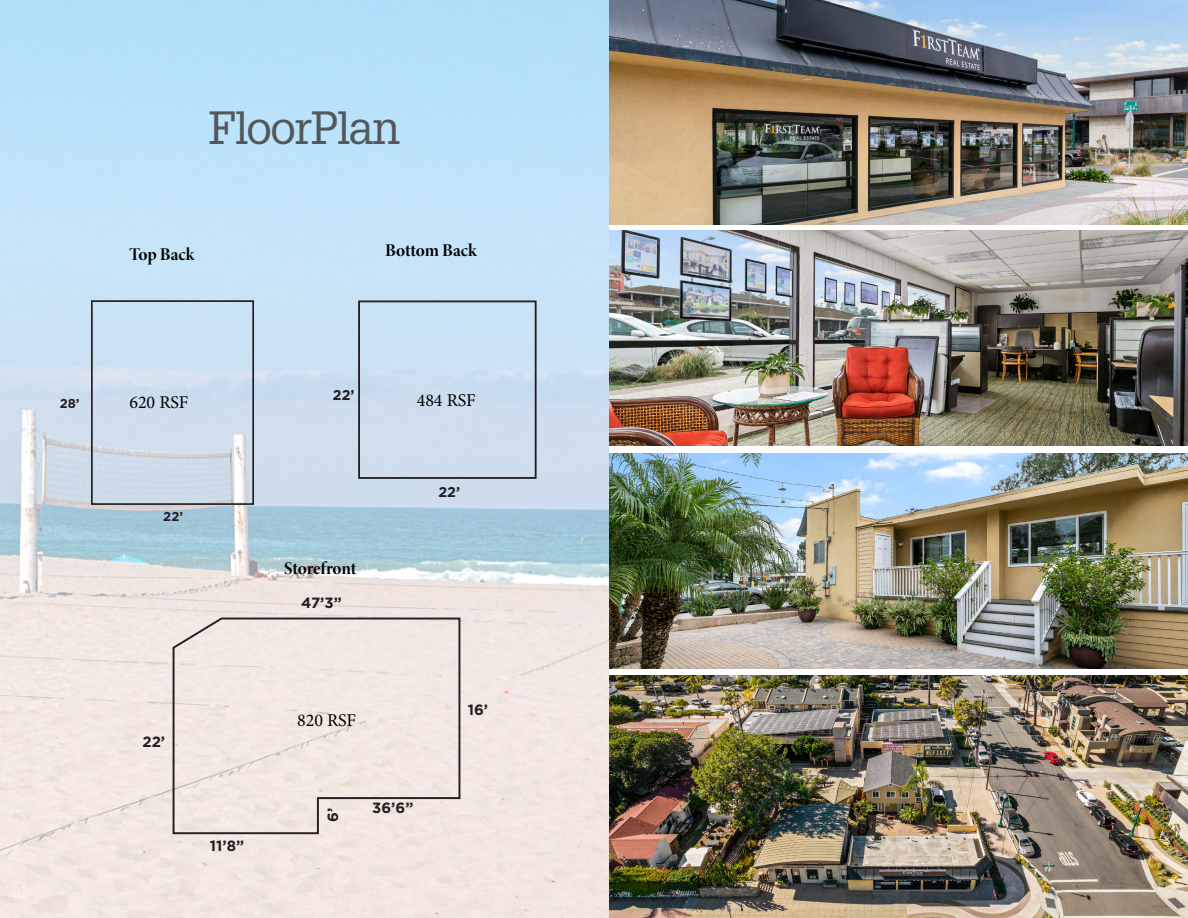
<style>
.page{position:relative;width:1188px;height:918px;background:#fff}
.page>*{position:absolute;margin:0;border:0;box-sizing:border-box;transform-origin:0 0}
.t1{font:45.6px "Glypha LT Std";letter-spacing:-.03em;color:#53575a}
.t2{font:18px "Minion Pro Bold Disp";letter-spacing:-.005em;color:#000}
.t3{font:18px "Minion Pro";color:#000}
.t4{font:700 14.85px "Gotham";color:#231f20}
.t5{font:700 14.1px "Gotham";color:#231f20}
.t6{font:700 12.9px "Gotham";color:#231f20}
</style>
<div class="page">
<img style="left:0;top:0;width:609px;height:918px">
<img style="left:609px;top:0;width:579px;height:225px">
<img style="left:609px;top:230px;width:579px;height:216px">
<img style="left:609px;top:453px;width:579px;height:215px">
<img style="left:609px;top:675px;width:579px;height:243px">
<div style="left:91px;top:300px;width:163px;height:205px;border:2px solid #231f20"></div>
<div style="left:171px;top:617px;width:290px;height:218px;background:#f3e8e2"></div>
<div style="left:358px;top:300px;width:179px;height:179px;border:2px solid #231f20"></div>
<p class="t6" style="left:60px;top:395px;width:21px">28’</p>
<h1 class="t1" style="left:209px;top:100px;width:193px">FloorPlan</h1>
<p class="t2" style="left:130px;top:242px;width:66px">Top Back</p>
<p class="t2" style="left:385px;top:239px;width:93px">Bottom Back</p>
<p class="t5" style="left:333px;top:386px;width:23px">22’</p>
<p class="t3" style="left:129px;top:391px;width:61px">620 RSF</p>
<p class="t3" style="left:417px;top:389px;width:61px">484 RSF</p>
<p class="t6" style="left:163px;top:507px;width:21px">22’</p>
<p class="t4" style="left:142px;top:732px;width:24px">22’</p>
<p class="t4" style="left:210px;top:836px;width:36px">11’8”</p>
<p class="t2" style="left:284px;top:556px;width:74px">Storefront</p>
<p class="t4" style="left:301px;top:593px;width:42px">47’3”</p>
<p class="t5" style="left:438px;top:483px;width:23px">22’</p>
<p class="t3" style="left:297px;top:708px;width:61px">820 RSF</p>
<p class="t4" style="left:323px;top:822px;width:16px;rotate:-90deg">6’</p>
<p class="t4" style="left:372px;top:798px;width:43px">36’6”</p>
<p class="t4" style="left:468px;top:699px;width:22px">16’</p>
</div>
